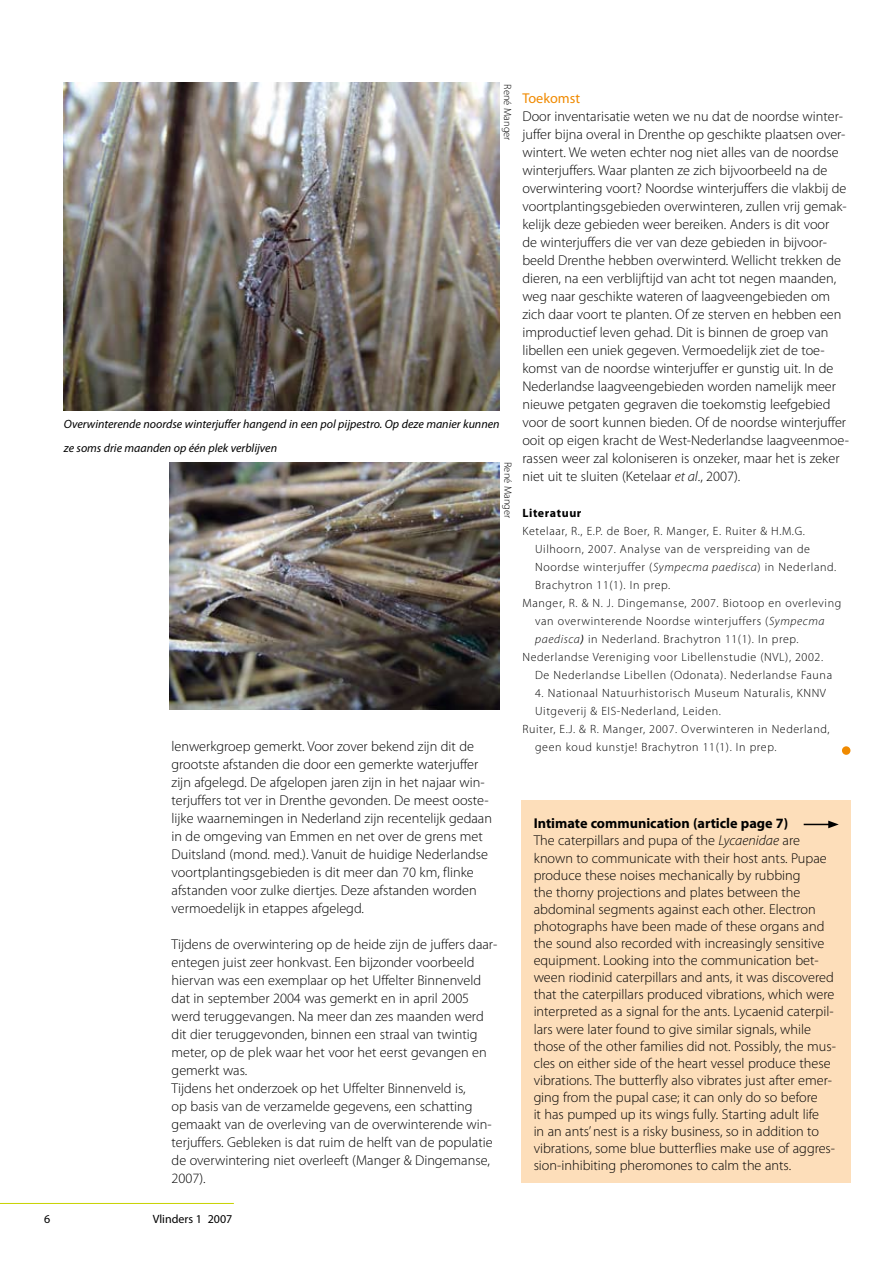
<style>
.page{position:relative;width:893px;height:1263px;background:#fff}
.page>*{position:absolute;margin:0;border:0;box-sizing:border-box;transform-origin:0 0}
.t1{font:300 14.25px/18px "Myriad Pro";color:#000}
.t2{font:14.25px "Myriad Pro";color:#f08a00}
.t3{font:300 12px "Myriad Pro";letter-spacing:.05em;color:#000}
.t4{font:italic 12px/24px "Myriad Pro";color:#000}
.t5{font:12px "Myriad Pro";color:#000}
.t6{font:700 12px "Myriad Pro";letter-spacing:.05em;color:#000}
.t7{font:300 10.5px "Myriad Pro";color:#000}
.s1{font-style:italic}
.s2{font-weight:400;font-style:italic}
.s3{font-weight:700}
</style>
<div class="page">
<hr style="left:0;top:1203px;width:234px;height:1px;background:#c8d200">
<div style="left:521px;top:800px;width:329px;height:383px;background:#fddeba"></div>
<img style="left:64px;top:83px;width:436px;height:327px">
<img style="left:170px;top:462px;width:330px;height:248px">
<div style="left:842px;top:746px;width:8px;height:9px;background:#f08a00;border-radius:50%"></div>
<svg style="left:804px;top:821px;width:35px;height:7px"></svg>
<p class="t7" style="left:514px;top:84px;width:58px;rotate:90deg">René Manger</p>
<p class="t4" style="left:64px;top:412px;width:437px">Overwinterende noordse winterjuffer hangend in een pol pijpestro. Op deze manier kunnen ze soms drie maanden op één plek verblijven</p>
<p class="t7" style="left:514px;top:462px;width:58px;rotate:90deg">René Manger</p>
<p class="t1" style="left:172px;top:737px;width:322px">lenwerkgroep gemerkt. Voor zover bekend zijn dit de grootste afstanden die door een gemerkte waterjuffer zijn afgelegd. De afgelopen jaren zijn in het najaar win&shy;terjuffers tot ver in Drenthe gevonden. De meest ooste&shy;lijke waarnemingen in Nederland zijn recentelijk gedaan in de omgeving van Emmen en net over de grens met Duitsland (mond. med.). Vanuit de huidige Nederlandse voortplantingsgebieden is dit meer dan 70 km, flinke afstanden voor zulke diertjes. Deze afstanden worden vermoedelijk in etappes afgelegd.</p>
<p class="t1" style="left:172px;top:935px;width:327px">Tijdens de overwintering op de heide zijn de juffers daar&shy;entegen juist zeer honkvast. Een bijzonder voorbeeld hiervan was een exemplaar op het Uffelter Binnenveld dat in september 2004 was gemerkt en in april 2005 werd teruggevangen. Na meer dan zes maanden werd dit dier teruggevonden, binnen een straal van twintig meter, op de plek waar het voor het eerst gevangen en gemerkt was.<br>Tijdens het onderzoek op het Uffelter Binnenveld is,<br>op basis van de verzamelde gegevens, een schatting gemaakt van de overleving van de overwinterende win&shy;terjuffers. Gebleken is dat ruim de helft van de populatie de overwintering niet overleeft (Manger &amp; Dingemanse, 2007).</p>
<p class="t2" style="left:522px;top:89px;width:59px">Toekomst</p>
<p class="t1" style="left:522px;top:107px;width:328px">Door inventarisatie weten we nu dat de noordse winter&shy;juffer bijna overal in Drenthe op geschikte plaatsen over&shy;wintert. We weten echter nog niet alles van de noordse winterjuffers. Waar planten ze zich bijvoorbeeld na de overwintering voort? Noordse winterjuffers die vlakbij de voortplantingsgebieden overwinteren, zullen vrij gemak&shy;kelijk deze gebieden weer bereiken. Anders is dit voor<br>de winterjuffers die ver van deze gebieden in bijvoor&shy;beeld Drenthe hebben overwinterd. Wellicht trekken de dieren, na een verblijftijd van acht tot negen maanden, weg naar geschikte wateren of laagveengebieden om zich daar voort te planten. Of ze sterven en hebben een improductief leven gehad. Dit is binnen de groep van libellen een uniek gegeven. Vermoedelijk ziet de toe&shy;komst van de noordse winterjuffer er gunstig uit. In de Nederlandse laagveengebieden worden namelijk meer nieuwe petgaten gegraven die toekomstig leefgebied voor de soort kunnen bieden. Of de noordse winterjuffer ooit op eigen kracht de West-Nederlandse laagveenmoe&shy;rassen weer zal koloniseren is onzeker, maar het is zeker niet uit te sluiten (Ketelaar <span class="s1">et al</span>., 2007).</p>
<p class="t6" style="left:522px;top:505px;width:61px">Literatuur</p>
<p class="t3" style="left:522px;top:524px;width:284px">Ketelaar, R., E.P. de Boer, R. Manger, E. Ruiter &amp; H.M.G.</p>
<p class="t3" style="left:535px;top:542px;width:276px">Uilhoorn, 2007. Analyse van de verspreiding van de</p>
<p class="t3" style="left:535px;top:560px;width:303px">Noordse winterjuffer (<span class="s1">Sympecma paedisca</span>) in Nederland.</p>
<p class="t3" style="left:535px;top:578px;width:137px">Brachytron 11(1). In prep.</p>
<p class="t3" style="left:522px;top:596px;width:320px">Manger, R. &amp; N. J. Dingemanse, 2007. Biotoop en overleving</p>
<p class="t3" style="left:535px;top:614px;width:291px">van overwinterende Noordse winterjuffers (<span class="s1">Sympecma</span></p>
<p class="t3" style="left:535px;top:632px;width:265px"><span class="s1">paedisca</span><span class="s2">)</span> in Nederland. Brachytron 11(1). In prep.</p>
<p class="t3" style="left:522px;top:650px;width:302px">Nederlandse Vereniging voor Libellenstudie (NVL), 2002.</p>
<p class="t3" style="left:535px;top:668px;width:298px">De Nederlandse Libellen (Odonata). Nederlandse Fauna</p>
<p class="t3" style="left:535px;top:686px;width:292px">4. Nationaal Natuurhistorisch Museum Naturalis, KNNV</p>
<p class="t3" style="left:535px;top:704px;width:187px">Uitgeverij &amp; EIS-Nederland, Leiden.</p>
<p class="t3" style="left:522px;top:722px;width:309px">Ruiter, E.J. &amp; R. Manger, 2007. Overwinteren in Nederland,</p>
<p class="t3" style="left:535px;top:740px;width:243px">geen koud kunstje! Brachytron 11(1). In prep.</p>
<p class="t1" style="left:534px;top:815px;width:304px;line-height:17.1px"><span class="s3">Intimate communication (article page 7)<br></span>The caterpillars and pupa of the <span class="s1">Lycaenidae</span> are known to communicate with their host ants. Pupae produce these noises mechanically by rubbing<br>the thorny projections and plates between the abdominal segments against each other. Electron photographs have been made of these organs and the sound also recorded with increasingly sensitive equipment. Looking into the communication bet&shy;ween riodinid caterpillars and ants, it was discovered that the caterpillars produced vibrations, which were interpreted as a signal for the ants. Lycaenid caterpil&shy;lars were later found to give similar signals, while those of the other families did not. Possibly, the mus&shy;cles on either side of the heart vessel produce these vibrations. The butterfly also vibrates just after emer&shy;ging from the pupal case; it can only do so before<br>it has pumped up its wings fully. Starting adult life<br>in an ants’ nest is a risky business, so in addition to vibrations, some blue butterflies make use of aggres&shy;sion-inhibiting pheromones to calm the ants.</p>
<p class="t5" style="left:153px;top:1211px;width:81px">Vlinders 1 2007</p>
</div>
